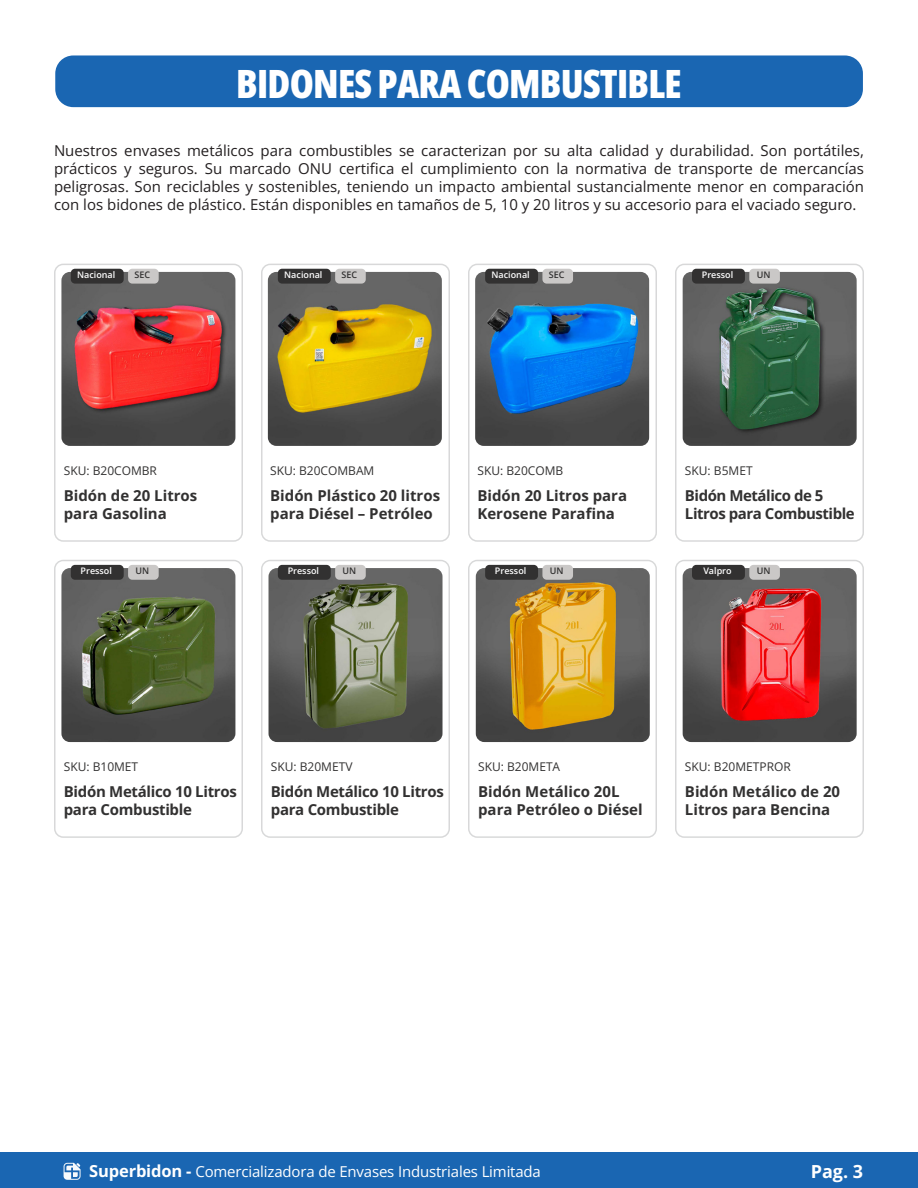
<style>
.page{position:relative;width:918px;height:1188px;background:#fff}
.page>*{position:absolute;margin:0;border:0;box-sizing:border-box;transform-origin:0 0}
.t1{font:800 39px "Open Sans Condensed";letter-spacing:-.02em;color:#fff}
.t2{font:700 18px "Open Sans";color:#fff}
.t3{font:15px/18px "Open Sans";color:#231f20;text-align:justify}
.t4{font:700 15px/18px "Open Sans";color:#323131}
.t5{font:700 15px/18px "Open Sans";letter-spacing:-.02em;color:#323131}
.t6{font:15px "Open Sans";letter-spacing:-.01em;color:#fff}
.t7{font:700 15px/18px "Open Sans";letter-spacing:-.03em;color:#323131}
.t8{font:12px "Open Sans";color:#323131}
.t9{font:600 9px "Open Sans";color:#fff}
.t10{font:600 9px "Open Sans";color:#323131}
.s1{font-weight:700;font-size:16.5px}
</style>
<div class="page">
<div style="left:0;top:1153px;width:918px;height:35px;background:#1a66b2"></div>
<svg style="left:64px;top:1163px;width:16px;height:17px"></svg>
<div style="left:55px;top:55px;width:808px;height:52px;background:#1a66b2;border-radius:18px"></div>
<div style="left:54px;top:264px;width:189px;height:278px;border:2px solid #393d3f;border-radius:9px"></div>
<div style="left:261px;top:264px;width:189px;height:278px;border:2px solid #393d3f;border-radius:9px"></div>
<div style="left:468px;top:264px;width:189px;height:278px;border:2px solid #393d3f;border-radius:9px"></div>
<div style="left:675px;top:264px;width:189px;height:278px;border:2px solid #393d3f;border-radius:9px"></div>
<div style="left:54px;top:560px;width:189px;height:278px;border:2px solid #393d3f;border-radius:9px"></div>
<div style="left:261px;top:560px;width:189px;height:278px;border:2px solid #393d3f;border-radius:9px"></div>
<div style="left:468px;top:560px;width:189px;height:278px;border:2px solid #393d3f;border-radius:9px"></div>
<div style="left:675px;top:560px;width:189px;height:278px;border:2px solid #393d3f;border-radius:9px"></div>
<img style="left:61px;top:272px;width:174px;height:174px">
<img style="left:61px;top:568px;width:174px;height:174px">
<img style="left:269px;top:568px;width:174px;height:174px">
<img style="left:476px;top:568px;width:174px;height:174px">
<img style="left:683px;top:568px;width:174px;height:174px">
<img style="left:268px;top:272px;width:174px;height:174px">
<img style="left:475px;top:272px;width:174px;height:174px">
<img style="left:683px;top:272px;width:174px;height:174px">
<div style="left:71px;top:269px;width:53px;height:15px;background:#323131;border-radius:4px"></div>
<div style="left:278px;top:269px;width:53px;height:15px;background:#323131;border-radius:4px"></div>
<div style="left:485px;top:269px;width:53px;height:15px;background:#323131;border-radius:4px"></div>
<div style="left:692px;top:269px;width:53px;height:15px;background:#323131;border-radius:4px"></div>
<div style="left:71px;top:565px;width:53px;height:15px;background:#323131;border-radius:4px"></div>
<div style="left:278px;top:565px;width:53px;height:15px;background:#323131;border-radius:4px"></div>
<div style="left:485px;top:565px;width:53px;height:15px;background:#323131;border-radius:4px"></div>
<div style="left:692px;top:565px;width:53px;height:15px;background:#323131;border-radius:4px"></div>
<div style="left:128px;top:269px;width:31px;height:15px;background:#cac8c7;border-radius:4px"></div>
<div style="left:335px;top:269px;width:31px;height:15px;background:#cac8c7;border-radius:4px"></div>
<div style="left:542px;top:269px;width:31px;height:15px;background:#cac8c7;border-radius:4px"></div>
<div style="left:749px;top:269px;width:31px;height:15px;background:#cac8c7;border-radius:4px"></div>
<div style="left:128px;top:565px;width:31px;height:15px;background:#cac8c7;border-radius:4px"></div>
<div style="left:335px;top:565px;width:31px;height:15px;background:#cac8c7;border-radius:4px"></div>
<div style="left:542px;top:565px;width:31px;height:15px;background:#cac8c7;border-radius:4px"></div>
<div style="left:749px;top:565px;width:31px;height:15px;background:#cac8c7;border-radius:4px"></div>
<p class="t1" style="left:236px;top:54px;width:447px">BIDONES PARA COMBUSTIBLE</p>
<p class="t3" style="left:54px;top:142px;width:812px">Nuestros envases metálicos para combustibles se caracterizan por su alta calidad y durabilidad. Son portátiles, prácticos y seguros. Su marcado ONU certifica el cumplimiento con la normativa de transporte de mercancías peligrosas. Son reciclables y sostenibles, teniendo un impacto ambiental sustancialmente menor en comparación con los bidones de plástico. Están disponibles en tamaños de 5, 10 y 20 litros y su accesorio para el vaciado seguro.</p>
<p class="t9" style="left:77px;top:269px;width:40px">Nacional</p>
<p class="t9" style="left:284px;top:269px;width:40px">Nacional</p>
<p class="t9" style="left:492px;top:269px;width:40px">Nacional</p>
<p class="t9" style="left:702px;top:269px;width:33px">Pressol</p>
<p class="t10" style="left:134px;top:269px;width:17px">SEC</p>
<p class="t10" style="left:342px;top:269px;width:17px">SEC</p>
<p class="t10" style="left:549px;top:269px;width:17px">SEC</p>
<p class="t10" style="left:757px;top:269px;width:15px">UN</p>
<p class="t8" style="left:64px;top:462px;width:95px">SKU: B20COMBR</p>
<p class="t4" style="left:64px;top:486px;width:135px">Bidón de 20 Litros para Gasolina</p>
<p class="t8" style="left:270px;top:462px;width:106px">SKU: B20COMBAM</p>
<p class="t8" style="left:477px;top:462px;width:87px">SKU: B20COMB</p>
<p class="t8" style="left:685px;top:462px;width:69px">SKU: B5MET</p>
<p class="t4" style="left:270px;top:486px;width:171px">Bidón Plástico 20 litros para Diésel – Petróleo</p>
<p class="t4" style="left:477px;top:486px;width:151px">Bidón 20 Litros para<br>Kerosene Parafina</p>
<p class="t7" style="left:685px;top:486px;width:171px">Bidón Metálico de 5<br>Litros para Combustible</p>
<p class="t9" style="left:81px;top:565px;width:33px">Pressol</p>
<p class="t9" style="left:288px;top:565px;width:33px">Pressol</p>
<p class="t9" style="left:495px;top:565px;width:33px">Pressol</p>
<p class="t9" style="left:703px;top:565px;width:30px">Valpro</p>
<p class="t10" style="left:135px;top:565px;width:15px">UN</p>
<p class="t10" style="left:343px;top:565px;width:15px">UN</p>
<p class="t10" style="left:550px;top:565px;width:15px">UN</p>
<p class="t10" style="left:757px;top:565px;width:15px">UN</p>
<p class="t8" style="left:64px;top:759px;width:76px">SKU: B10MET</p>
<p class="t8" style="left:271px;top:759px;width:83px">SKU: B20METV</p>
<p class="t8" style="left:478px;top:759px;width:84px">SKU: B20META</p>
<p class="t8" style="left:685px;top:759px;width:107px">SKU: B20METPROR</p>
<p class="t5" style="left:64px;top:782px;width:175px">Bidón Metálico 10 Litros para Combustible</p>
<p class="t5" style="left:271px;top:782px;width:175px">Bidón Metálico 10 Litros para Combustible</p>
<p class="t4" style="left:478px;top:782px;width:166px">Bidón Metálico 20L para Petróleo o Diésel</p>
<p class="t4" style="left:685px;top:782px;width:157px">Bidón Metálico de 20<br>Litros para Bencina</p>
<p class="t6" style="left:89px;top:1161px;width:453px"><span class="s1">Superbidon -</span> Comercializadora de Envases Industriales Limitada</p>
<p class="t2" style="left:811px;top:1159px;width:54px">Pag. 3</p>
</div>
